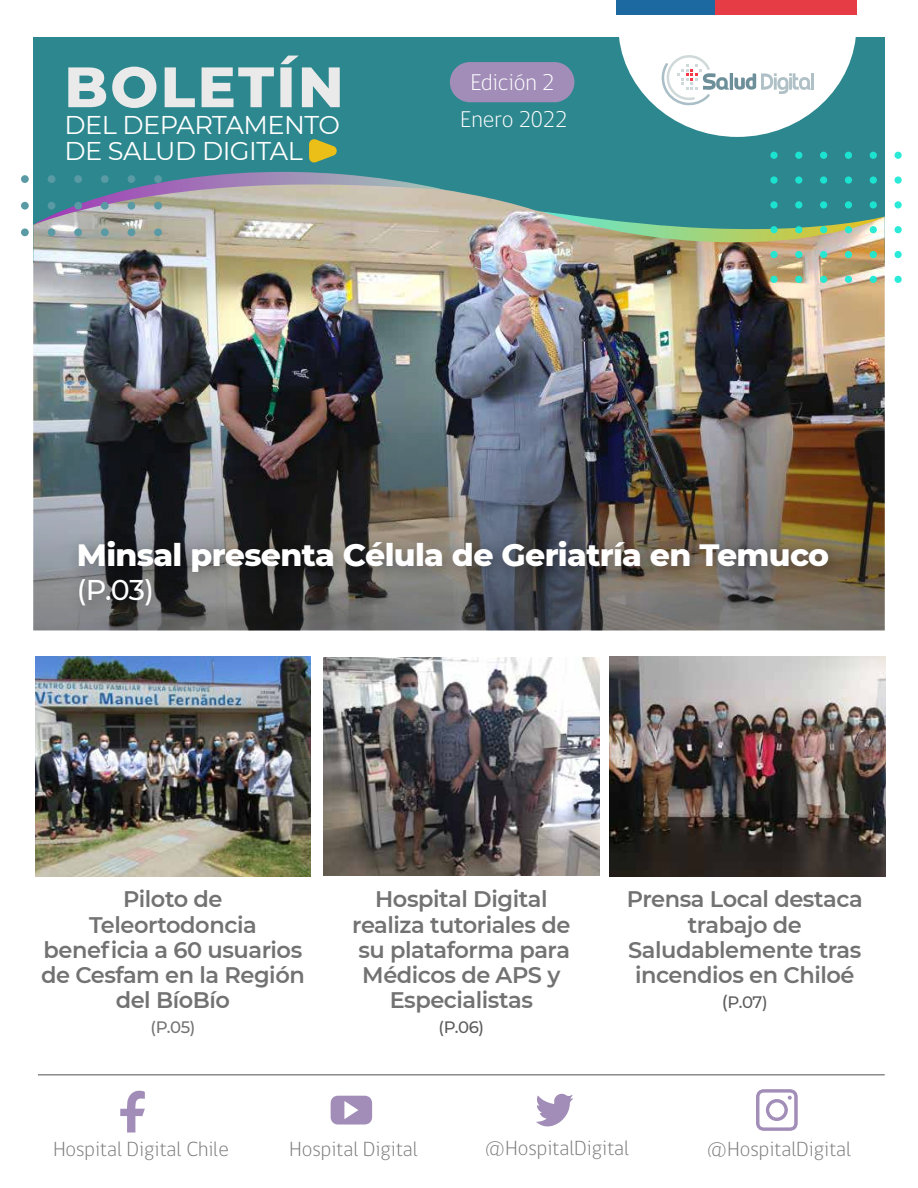
<style>
.page{position:relative;width:918px;height:1188px;background:#fff}
.page>*{position:absolute;margin:0;border:0;box-sizing:border-box;transform-origin:0 0}
.t1{font:800 56.85px "Montserrat";letter-spacing:.04em;color:#eaeaea}
.t2{font:800 31.5px "Montserrat";letter-spacing:-.02em;color:#fff}
.t3{font:500 28.5px "Montserrat";color:#fff}
.t4{font:25.65px/26.4px "Montserrat";letter-spacing:-.02em;color:#fff}
.t5{font:300 23.25px/37.2px "gob CL";color:#fff;text-align:center}
.t6{font:600 22.5px/25.2px "Montserrat";letter-spacing:-.02em;color:#727272;text-align:center}
.t7{font:300 21px "gob CL";color:#7a7a7a}
.t8{font:500 16.5px "Montserrat";color:#5b5b5b}
.t9{font:500 16.5px "Montserrat";color:#727272}
.s1{font-size:18px}
</style>
<div class="page">
<div style="left:33px;top:37px;width:852px;height:226px;background:#2d878e"></div>
<div style="left:450px;top:62px;width:124px;height:40px;background:#a18db7;border-radius:20px"></div>
<div style="left:616px;top:0;width:99px;height:15px;background:#1c68a0"></div>
<div style="left:715px;top:0;width:141px;height:15px;background:#e63c46"></div>
<svg style="left:619px;top:37px;width:237px;height:100px"></svg>
<svg style="left:120px;top:1090px;width:25px;height:42px"></svg>
<svg style="left:331px;top:1096px;width:41px;height:29px"></svg>
<svg style="left:536px;top:1093px;width:37px;height:34px"></svg>
<svg style="left:756px;top:1089px;width:42px;height:42px"></svg>
<img style="left:33px;top:177px;width:852px;height:170px">
<img style="left:33px;top:347px;width:852px;height:283px">
<svg style="left:33px;top:172px;width:412px;height:53px"></svg>
<img style="left:542px;top:212px;width:343px;height:31px">
<img style="left:58px;top:520px;width:828px;height:162px">
<div style="left:21px;top:175px;width:8px;height:8px;background:#599aa5;border-radius:50%"></div>
<div style="left:48px;top:175px;width:7px;height:8px;background:#599aa5;border-radius:50%"></div>
<div style="left:74px;top:175px;width:8px;height:8px;background:#599aa5;border-radius:50%"></div>
<div style="left:101px;top:175px;width:8px;height:8px;background:#599aa5;border-radius:50%"></div>
<div style="left:128px;top:175px;width:7px;height:8px;background:#599aa5;border-radius:50%"></div>
<div style="left:154px;top:175px;width:8px;height:8px;background:#599aa5;border-radius:50%"></div>
<div style="left:21px;top:202px;width:8px;height:8px;background:#599aa5;border-radius:50%"></div>
<div style="left:48px;top:202px;width:7px;height:8px;background:#599aa5;border-radius:50%"></div>
<div style="left:74px;top:202px;width:8px;height:8px;background:#599aa5;border-radius:50%"></div>
<div style="left:101px;top:202px;width:8px;height:8px;background:#599aa5;border-radius:50%"></div>
<div style="left:128px;top:202px;width:7px;height:8px;background:#599aa5;border-radius:50%"></div>
<div style="left:154px;top:202px;width:8px;height:8px;background:#599aa5;border-radius:50%"></div>
<div style="left:21px;top:228px;width:8px;height:8px;background:#599aa5;border-radius:50%"></div>
<div style="left:48px;top:228px;width:7px;height:8px;background:#599aa5;border-radius:50%"></div>
<div style="left:74px;top:228px;width:8px;height:8px;background:#599aa5;border-radius:50%"></div>
<div style="left:101px;top:228px;width:8px;height:8px;background:#599aa5;border-radius:50%"></div>
<div style="left:128px;top:228px;width:7px;height:8px;background:#599aa5;border-radius:50%"></div>
<div style="left:154px;top:228px;width:8px;height:8px;background:#599aa5;border-radius:50%"></div>
<svg style="left:770px;top:152px;width:8px;height:7px"></svg>
<div style="left:795px;top:152px;width:7px;height:7px;background:#1ce3d0;border-radius:50%"></div>
<div style="left:820px;top:152px;width:7px;height:7px;background:#1ce3d0;border-radius:50%"></div>
<div style="left:845px;top:152px;width:7px;height:7px;background:#1ce3d0;border-radius:50%"></div>
<div style="left:870px;top:152px;width:7px;height:7px;background:#1ce3d0;border-radius:50%"></div>
<svg style="left:894px;top:152px;width:8px;height:7px"></svg>
<svg style="left:770px;top:176px;width:8px;height:8px"></svg>
<svg style="left:795px;top:176px;width:7px;height:8px"></svg>
<div style="left:820px;top:176px;width:7px;height:8px;background:#1ce3d0;border-radius:50%"></div>
<div style="left:845px;top:176px;width:7px;height:8px;background:#1ce3d0;border-radius:50%"></div>
<svg style="left:870px;top:176px;width:7px;height:8px"></svg>
<svg style="left:894px;top:176px;width:8px;height:8px"></svg>
<svg style="left:770px;top:201px;width:8px;height:8px"></svg>
<svg style="left:795px;top:201px;width:7px;height:8px"></svg>
<div style="left:820px;top:201px;width:7px;height:8px;background:#1ce3d0;border-radius:50%"></div>
<svg style="left:845px;top:201px;width:7px;height:8px"></svg>
<svg style="left:870px;top:201px;width:7px;height:8px"></svg>
<svg style="left:894px;top:201px;width:8px;height:8px"></svg>
<svg style="left:770px;top:226px;width:8px;height:7px"></svg>
<div style="left:795px;top:226px;width:7px;height:7px;background:#27e7cc;border-radius:50%"></div>
<div style="left:820px;top:226px;width:7px;height:7px;background:#27e7cb;border-radius:50%"></div>
<div style="left:845px;top:226px;width:7px;height:7px;background:#27e6d3;border-radius:50%"></div>
<div style="left:870px;top:226px;width:7px;height:7px;background:#2bebd6;border-radius:50%"></div>
<svg style="left:894px;top:226px;width:8px;height:7px"></svg>
<svg style="left:770px;top:251px;width:8px;height:7px"></svg>
<div style="left:795px;top:251px;width:7px;height:7px;background:#27e5d1;border-radius:50%"></div>
<div style="left:820px;top:251px;width:7px;height:7px;background:#27e5d0;border-radius:50%"></div>
<div style="left:845px;top:251px;width:7px;height:7px;background:#28e5ce;border-radius:50%"></div>
<div style="left:870px;top:251px;width:7px;height:7px;background:#28e4cc;border-radius:50%"></div>
<svg style="left:894px;top:251px;width:8px;height:7px"></svg>
<svg style="left:770px;top:276px;width:8px;height:7px"></svg>
<div style="left:795px;top:276px;width:7px;height:7px;background:#25e4cd;border-radius:50%"></div>
<div style="left:820px;top:276px;width:7px;height:7px;background:#27e5cf;border-radius:50%"></div>
<div style="left:845px;top:276px;width:7px;height:7px;background:#2ae9d6;border-radius:50%"></div>
<div style="left:870px;top:276px;width:7px;height:7px;background:#26e4cf;border-radius:50%"></div>
<svg style="left:894px;top:276px;width:8px;height:7px"></svg>
<svg style="left:309px;top:139px;width:28px;height:24px"></svg>
<hr style="left:38px;top:1074px;width:847px;height:1px;background:#4f4f4f">
<img style="left:35px;top:657px;width:276px;height:220px">
<img style="left:324px;top:657px;width:275px;height:218px">
<img style="left:610px;top:657px;width:275px;height:220px">
<h1 class="t1" style="left:64px;top:45px;width:281px">BOLETÍN</h1>
<p class="t4" style="left:64px;top:110px;width:277px">DEL DEPARTAMENTO<br>DE SALUD DIGITAL</p>
<p class="t5" style="left:461px;top:64px;width:108px">Edición 2<br>Enero 2022</p>
<h2 class="t2" style="left:77px;top:532px;width:754px">Minsal presenta Célula de Geriatría en Temuco</h2>
<p class="t3" style="left:77px;top:570px;width:79px">(P.03)</p>
<p class="t6" style="left:41px;top:886px;width:265px">Piloto de<br>Teleortodoncia beneficia a 60 usuarios de Cesfam en la Región del BíoBío</p>
<p class="t9" style="left:150px;top:1016px;width:46px">(P.05)</p>
<p class="t6" style="left:352px;top:886px;width:220px">Hospital Digital realiza tutoriales de su plataforma para<br>Médicos de APS y<br>Especialistas</p>
<p class="t8" style="left:439px;top:1016px;width:47px">(P.06)</p>
<p class="t6" style="left:627px;top:886px;width:237px">Prensa Local destaca trabajo de<br>Saludablemente tras incendios en Chiloé</p>
<p class="t8" style="left:722px;top:991px;width:47px"><span class="s1">(</span>P.07)</p>
<p class="t7" style="left:53px;top:1134px;width:177px">Hospital Digital Chile</p>
<p class="t7" style="left:290px;top:1134px;width:130px">Hospital Digital</p>
<p class="t7" style="left:485px;top:1134px;width:146px">@HospitalDigital</p>
<p class="t7" style="left:707px;top:1134px;width:146px">@HospitalDigital</p>
</div>
